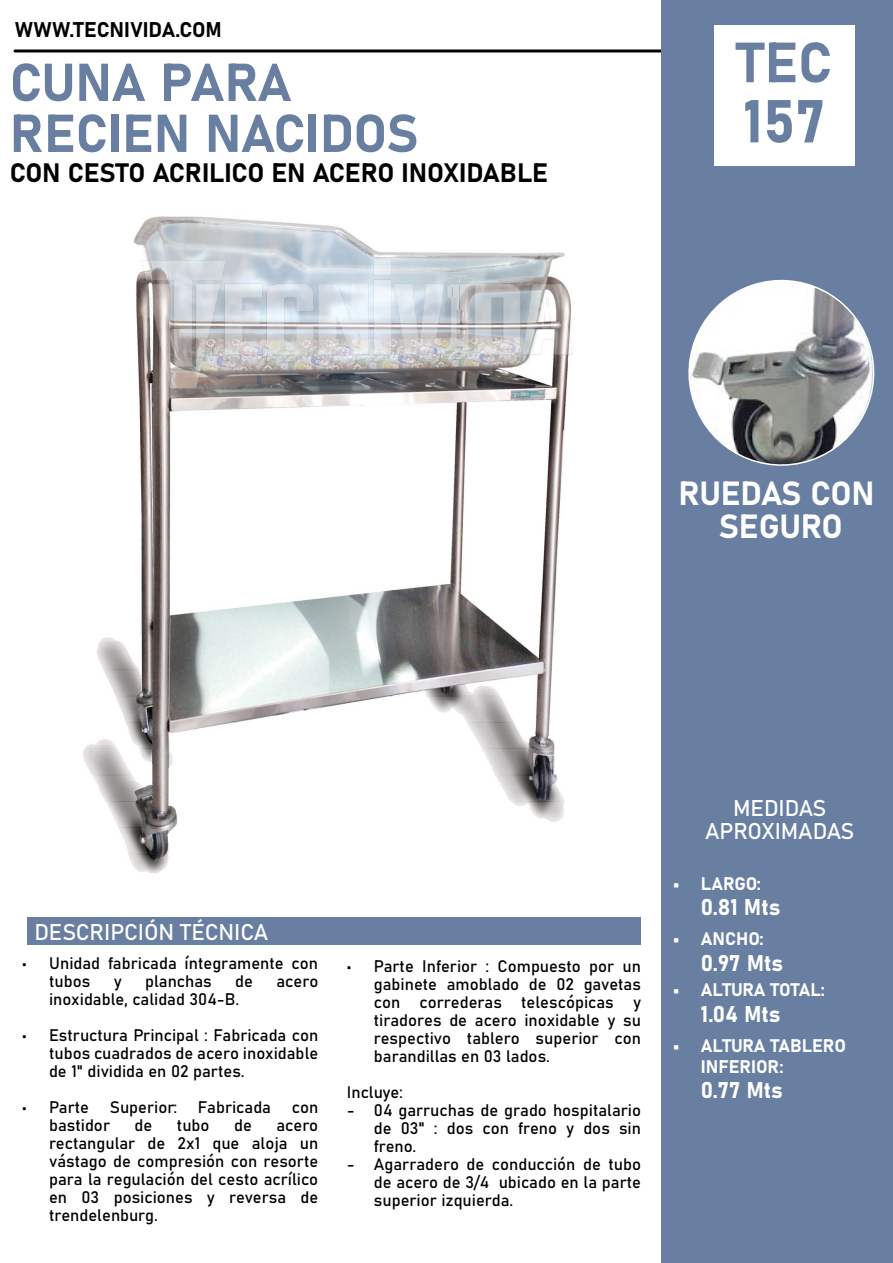
<style>
.page{position:relative;width:893px;height:1263px;background:#fff}
.page>*{position:absolute;margin:0;border:0;box-sizing:border-box;transform-origin:0 0}
.t1{font:59.7px "Bahnschrift";color:#687fa1}
.t2{font:55.8px "Bahnschrift";color:#687fa1}
.t3{font:52.5px/51px "Bahnschrift";letter-spacing:-.01em;color:#687fa1}
.t4{font:33px/33px "Bahnschrift";letter-spacing:-.015em;color:#fff;text-align:center}
.t5{font:26.25px "Bahnschrift";color:#000}
.t6{font:22.5px/22.5px "Bahnschrift";color:#fff;text-align:center}
.t7{font:21px "Bahnschrift";color:#000}
.t8{font:18px/21px "Bahnschrift";color:#fff}
.t9{font:16.5px/18px "Bahnschrift";color:#000;text-align:justify}
</style>
<div class="page">
<img style="left:83px;top:216px;width:490px;height:656px">
<hr style="left:15px;top:50px;width:649px;height:3px;background:#000">
<div style="left:661px;top:0;width:232px;height:1263px;background:#687fa1"></div>
<div style="left:714px;top:25px;width:140px;height:141px;background:#fff"></div>
<div style="left:27px;top:917px;width:614px;height:27px;background:#687fa1"></div>
<svg style="left:688px;top:279px;width:187px;height:187px"></svg>
<p class="t7" style="left:15px;top:13px;width:208px">WWW.TECNIVIDA.COM</p>
<h3 class="t3" style="left:10px;top:53px;width:410px">CUNA PARA<br>RECIEN NACIDOS</h3>
<h3 class="t5" style="left:10px;top:153px;width:540px">CON CESTO ACRILICO EN ACERO INOXIDABLE</h3>
<h2 class="t2" style="left:737px;top:20px;width:97px">TEC</h2>
<h1 class="t1" style="left:743px;top:76px;width:84px">157</h1>
<h3 class="t4" style="left:678px;top:474px;width:197px">RUEDAS CON<br>SEGURO</h3>
<h3 class="t6" style="left:34px;top:919px;width:235px">DESCRIPCIÓN TÉCNICA</h3>
<p class="t9" style="left:49px;top:953px;width:270px;text-indent:-27px">• Unidad fabricada íntegramente con tubos</p>
<p class="t9" style="left:114px;top:971px;width:9px">y</p>
<p class="t9" style="left:145px;top:971px;width:68px">planchas</p>
<p class="t9" style="left:235px;top:971px;width:19px">de</p>
<p class="t9" style="left:276px;top:971px;width:43px">acero</p>
<p class="t9" style="left:49px;top:989px;width:192px">inoxidable, calidad 304-B.</p>
<p class="t9" style="left:49px;top:1025px;width:271px;text-indent:-27px">• Estructura Principal : Fabricada con tubos cuadrados de acero inoxidable de 1" dividida en 02 partes.</p>
<p class="t9" style="left:22px;top:1097px;width:69px">• Parte</p>
<p class="t9" style="left:110px;top:1097px;width:69px">Superior:</p>
<p class="t9" style="left:198px;top:1097px;width:75px">Fabricada</p>
<p class="t9" style="left:292px;top:1097px;width:28px">con</p>
<p class="t9" style="left:49px;top:1115px;width:62px">bastidor</p>
<p class="t9" style="left:135px;top:1115px;width:19px">de</p>
<p class="t9" style="left:177px;top:1115px;width:34px">tubo</p>
<p class="t9" style="left:234px;top:1115px;width:19px">de</p>
<p class="t9" style="left:49px;top:1115px;width:271px;text-indent:227px">acero rectangular de 2x1 que aloja un vástago de compresión con resorte para la regulación del cesto acrílico en 03 posiciones y reversa de trendelenburg.</p>
<p class="t9" style="left:374px;top:956px;width:269px;text-indent:-27px">• Parte Inferior : Compuesto por un gabinete amoblado de 02 gavetas con correderas telescópicas y tiradores de acero inoxidable y su respectivo tablero superior con barandillas en 03 lados.</p>
<p class="t9" style="left:347px;top:1082px;width:57px">Incluye:</p>
<p class="t9" style="left:374px;top:1100px;width:269px;text-indent:-27px">- 04 garruchas de grado hospitalario de 03" : dos con freno y dos sin freno.</p>
<p class="t9" style="left:374px;top:1154px;width:269px;text-indent:-27px">- Agarradero de conducción de tubo de acero de 3/4 ubicado en la parte superior izquierda.</p>
<h3 class="t6" style="left:705px;top:795px;width:151px">MEDIDAS<br>APROXIMADAS</h3>
<p class="t8" style="left:674px;top:872px;width:88px">• LARGO:</p>
<h3 class="t6" style="left:701px;top:894px;width:81px">0.81 Mts</h3>
<p class="t8" style="left:674px;top:927px;width:91px">• ANCHO:</p>
<h3 class="t6" style="left:701px;top:950px;width:84px">0.97 Mts</h3>
<p class="t8" style="left:674px;top:978px;width:153px">• ALTURA TOTAL:</p>
<h3 class="t6" style="left:701px;top:1001px;width:81px">1.04 Mts</h3>
<p class="t8" style="left:701px;top:1034px;width:147px;text-indent:-27px">• ALTURA TABLERO<br>INFERIOR:</p>
<h3 class="t6" style="left:701px;top:1077px;width:84px">0.77 Mts</h3>
</div>
